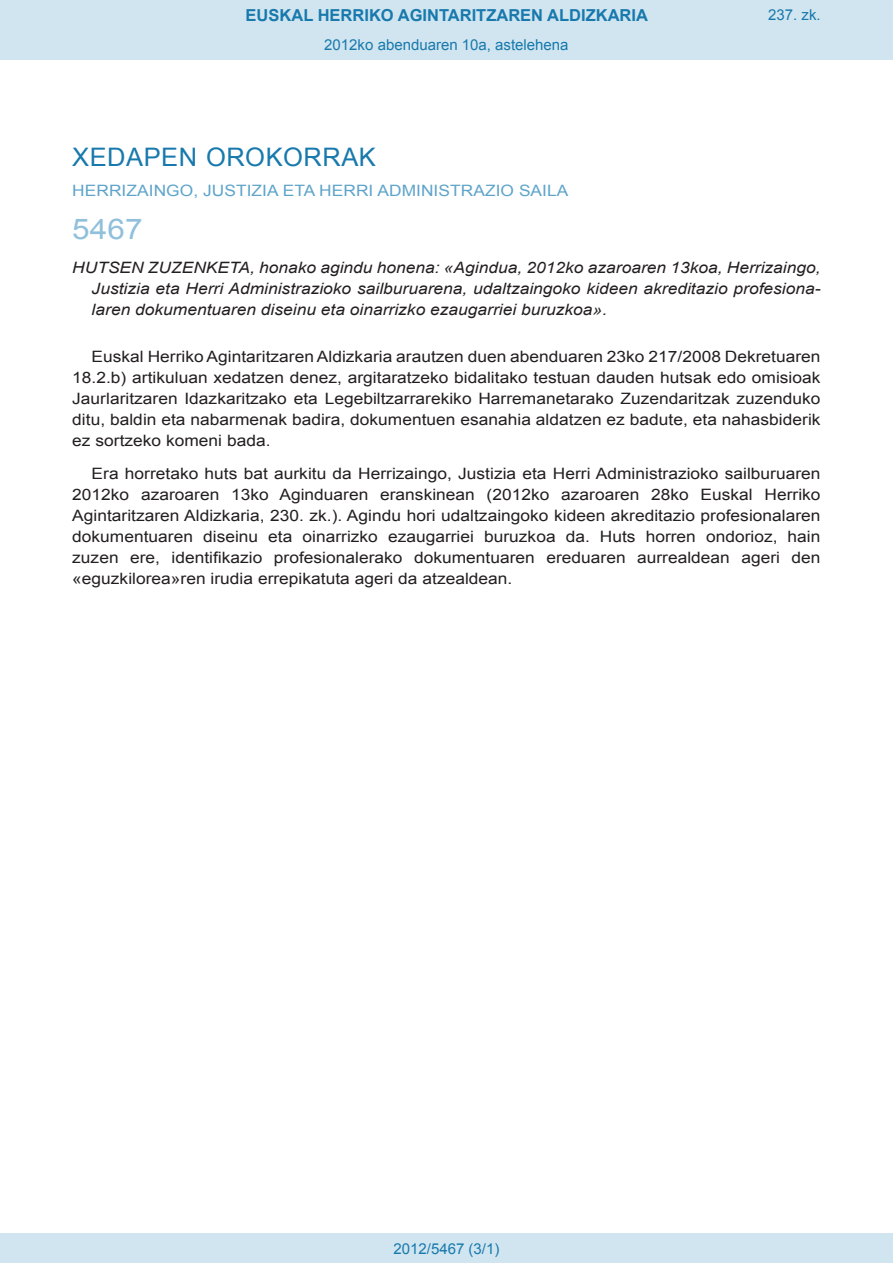
<style>
.page{position:relative;width:893px;height:1263px;background:#fff}
.page>*{position:absolute;margin:0;border:0;box-sizing:border-box;transform-origin:0 0}
.BOPVOrden{font:28.5px "Arial";color:#90c0db;scale:1.11 1}
.BOPVSeccion{font:25.5px "Arial";letter-spacing:.02em;color:#1879ad}
.t1{font:700 16.5px "Arial";color:#1879ad}
.BOPVDetalle{font:15.6px/21px "Arial";color:#231f20;text-align:justify;scale:1.11 1}
.BOPVTitulo{font:italic 15.6px/21px "Arial";color:#231f20;text-align:justify;scale:1.11 1}
.BOPVOrganismo{font:15.6px "Arial";letter-spacing:.005em;color:#5ea4ca;scale:1.11 1}
.Paginacion_Centro{font:15px "Arial";color:#1879ad}
</style>
<div class="page">
<div style="left:0;top:0;width:893px;height:60px;background:#d0e5f0"></div>
<div style="left:0;top:1233px;width:893px;height:30px;background:#d0e5f0"></div>
<p class="t1" style="left:246px;top:4px;width:404px">EUSKAL HERRIKO AGINTARITZAREN ALDIZKARIA</p>
<p class="Paginacion_Centro" style="left:324px;top:35px;width:246px">2012ko abenduaren 10a, astelehena</p>
<p class="Paginacion_Centro" style="left:768px;top:5px;width:54px">237. zk.</p>
<p class="BOPVSeccion" style="left:72px;top:141px;width:305px">XEDAPEN OROKORRAK</p>
<p class="BOPVOrganismo" style="left:72px;top:181px;width:448px">HERRIZAINGO, JUSTIZIA ETA HERRI ADMINISTRAZIO SAILA</p>
<p class="BOPVOrden" style="left:72px;top:211px;width:65px">5467</p>
<p class="BOPVTitulo" style="left:92px;top:257px;width:658px;text-indent:-19px">HUTSEN ZUZENKETA, honako agindu honena: «Agindua, 2012ko azaroaren 13koa, Herrizaingo, Justizia eta Herri Administrazioko sailburuarena, udaltzaingoko kideen akreditazio profesiona&shy;laren dokumentuaren diseinu eta oinarrizko ezaugarriei buruzkoa».</p>
<p class="BOPVDetalle" style="left:72px;top:346px;width:676px;text-indent:19px">Euskal Herriko Agintaritzaren Aldizkaria arautzen duen abenduaren 23ko 217/2008 Dekretuaren 18.2.b) artikuluan xedatzen denez, argitaratzeko bidalitako testuan dauden hutsak edo omisioak Jaurlaritzaren Idazkaritzako eta Legebiltzarrarekiko Harremanetarako Zuzendaritzak zuzenduko ditu, baldin eta nabarmenak badira, dokumentuen esanahia aldatzen ez badute, eta nahasbiderik ez sortzeko komeni bada.</p>
<p class="BOPVDetalle" style="left:72px;top:463px;width:676px;text-indent:19px">Era horretako huts bat aurkitu da Herrizaingo, Justizia eta Herri Administrazioko sailburuaren 2012ko azaroaren 13ko Aginduaren eranskinean (2012ko azaroaren 28ko Euskal Herriko Agintaritzaren Aldizkaria, 230. zk.). Agindu hori udaltzaingoko kideen akreditazio profesionalaren dokumentuaren diseinu eta oinarrizko ezaugarriei buruzkoa da. Huts horren ondorioz, hain zuzen ere, identifikazio profesionalerako dokumentuaren ereduaren aurrealdean ageri den «eguzkilorea»ren irudia errepikatuta ageri da atzealdean.</p>
<p class="Paginacion_Centro" style="left:393px;top:1238px;width:107px">2012/5467 (3/1)</p>
</div>
